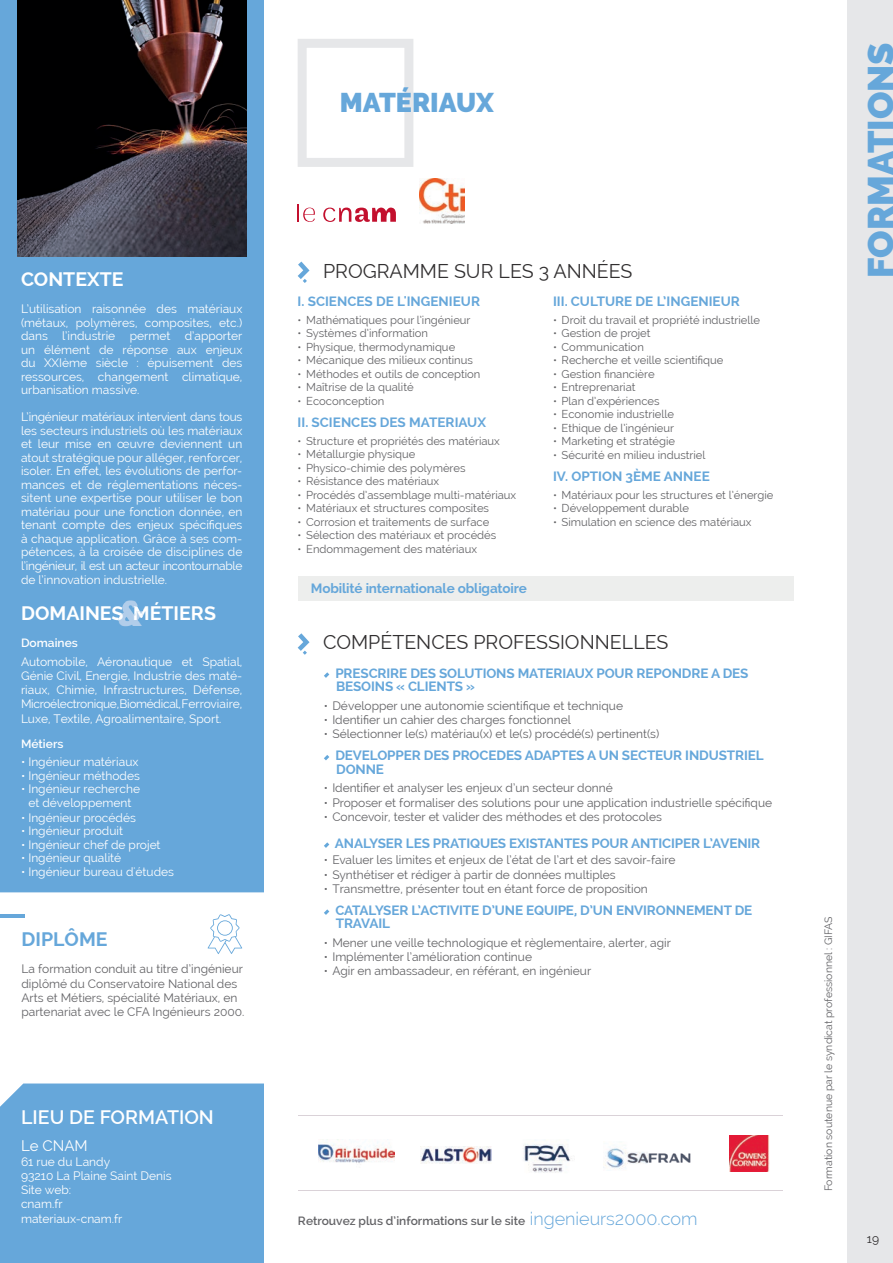
<style>
.page{position:relative;width:893px;height:1263px;background:#fff}
.page>*{position:absolute;margin:0;border:0;box-sizing:border-box;transform-origin:0 0}
.t1{font:900 36px "Raleway";color:#66a7da}
.t2{font:italic 900 36px "Raleway";color:#b1cdea}
.t3{font:900 27px "Raleway";color:#66a7da}
.t4{font:19.5px "Raleway";color:#312f30}
.t5{font:700 19.5px "Raleway";color:#fff}
.t6{font:600 19.5px "Raleway";color:#fff}
.t7{font:700 19.5px "Raleway";color:#66a7da}
.t8{font:15px "Raleway";color:#fff}
.t9{font:700 13.5px/13.5px "Raleway";letter-spacing:-.01em;color:#66a7da}
.t10{font:12px/13.5px "Raleway";color:#fff;text-align:justify}
.t11{font:12px/14.2px "Raleway";color:#636366}
.t12{font:600 12px "Raleway";color:#636366}
.t13{font:600 12px "Raleway";color:#fff}
.t14{font:12px "Raleway";color:#312f30}
.t15{font:11.25px "Raleway";color:#636366}
.t16{font:10.5px "Raleway";color:#636366}
.s1{font-weight:300;font-size:18px;color:#66a7da}
</style>
<div class="page">
<div style="left:848px;top:0;width:45px;height:1263px;background:#e6e7e9"></div>
<div style="left:0;top:0;width:263px;height:1263px;background:#66a7da"></div>
<svg style="left:0;top:892px;width:264px;height:215px;background:#eef5fa"></svg>
<svg style="left:298px;top:204px;width:17px;height:18px"></svg>
<svg style="left:323px;top:208px;width:73px;height:14px"></svg>
<div style="left:298px;top:576px;width:495px;height:25px;background:#edeeed"></div>
<svg style="left:298px;top:262px;width:11px;height:21px"></svg>
<svg style="left:298px;top:633px;width:11px;height:22px"></svg>
<svg style="left:324px;top:672px;width:5px;height:6px"></svg>
<svg style="left:324px;top:755px;width:5px;height:5px"></svg>
<svg style="left:324px;top:842px;width:5px;height:6px"></svg>
<svg style="left:324px;top:909px;width:5px;height:6px"></svg>
<img style="left:18px;top:0;width:228px;height:257px">
<hr style="left:0;top:914px;width:25px;height:4px;background:#66a7da">
<svg style="left:208px;top:914px;width:34px;height:40px"></svg>
<svg style="left:298px;top:39px;width:115px;height:128px"></svg>
<img style="left:523px;top:1144px;width:49px;height:29px">
<img style="left:603px;top:1148px;width:88px;height:21px">
<img style="left:318px;top:1139px;width:76px;height:24px">
<img style="left:421px;top:1147px;width:70px;height:16px">
<hr style="left:298px;top:1190px;width:484px;height:1px;background:#dad2d8">
<hr style="left:298px;top:1115px;width:484px;height:1px;background:#dad2d8">
<svg style="left:118px;top:620px;width:20px;height:1px"></svg>
<svg style="left:118px;top:602px;width:25px;height:18px"></svg>
<img style="left:729px;top:1136px;width:40px;height:35px">
<img style="left:420px;top:179px;width:45px;height:44px">
<h3 class="t5" style="left:21px;top:268px;width:104px">CONTEXTE</h3>
<p class="t10" style="left:21px;top:302px;width:223px">L’utilisation raisonnée des matériaux (métaux, polymères, composites, etc.) dans l’industrie permet d’apporter un élément de réponse aux enjeux du XXIème siècle : épuisement des ressources, changement climatique, urbanisation massive.</p>
<p class="t10" style="left:21px;top:410px;width:223px">L’ingénieur matériaux intervient dans tous les secteurs industriels où les matériaux et leur mise en œuvre deviennent un atout stratégique pour alléger, renforcer, isoler. En effet, les évolutions de perfor&shy;mances et de réglementations néces&shy;sitent une expertise pour utiliser le bon matériau pour une fonction donnée, en tenant compte des enjeux spécifiques à chaque application. Grâce à ses com&shy;pétences, à la croisée de disciplines de l’ingénieur, il est un acteur incontournable de l’innovation industrielle.</p>
<h3 class="t5" style="left:21px;top:602px;width:197px">DOMAINES MÉTIERS</h3>
<p class="t13" style="left:21px;top:636px;width:58px">Domaines</p>
<p class="t10" style="left:21px;top:654px;width:223px;line-height:14.2px">Automobile, Aéronautique et Spatial, Génie Civil, Energie, Industrie des maté&shy;riaux, Chimie, Infrastructures, Défense, Microélectronique, Biomédical, Ferroviaire, Luxe, Textile, Agroalimentaire, Sport.</p>
<p class="t13" style="left:21px;top:737px;width:44px">Métiers</p>
<p class="t10" style="left:21px;top:755px;width:119px">• Ingénieur matériaux</p>
<p class="t10" style="left:21px;top:769px;width:120px">• Ingénieur méthodes</p>
<p class="t10" style="left:21px;top:782px;width:121px;text-align:center">• Ingénieur recherche et développement</p>
<p class="t10" style="left:21px;top:811px;width:116px">• Ingénieur procédés</p>
<p class="t10" style="left:21px;top:824px;width:104px">• Ingénieur produit</p>
<p class="t10" style="left:21px;top:838px;width:141px">• Ingénieur chef de projet</p>
<p class="t10" style="left:21px;top:851px;width:102px">• Ingénieur qualité</p>
<p class="t10" style="left:21px;top:865px;width:155px">• Ingénieur bureau d'études</p>
<h1 class="t2" style="left:118px;top:593px;width:28px">&amp;</h1>
<h3 class="t7" style="left:21px;top:928px;width:88px">DIPLÔME</h3>
<p class="t11" style="left:21px;top:962px;width:225px">La formation conduit au titre d’ingénieur diplômé du Conservatoire National des Arts et Métiers, spécialité Matériaux, en partenariat avec le CFA Ingénieurs 2000.</p>
<h3 class="t6" style="left:21px;top:1106px;width:194px">LIEU DE FORMATION</h3>
<p class="t8" style="left:21px;top:1137px;width:68px">Le CNAM</p>
<p class="t10" style="left:21px;top:1154px;width:152px;line-height:14.2px;text-align:left">61 rue du Landy<br>93210 La Plaine Saint Denis<br>Site web:<br>cnam.fr<br>materiaux-cnam.fr</p>
<h2 class="t3" style="left:340px;top:87px;width:156px">MATÉRIAUX</h2>
<h3 class="t4" style="left:323px;top:260px;width:311px">PROGRAMME SUR LES 3 ANNÉES</h3>
<p class="t9" style="left:298px;top:295px;width:184px">I. SCIENCES DE L'INGENIEUR</p>
<p class="t15" style="left:298px;top:313px;width:174px">• Mathématiques pour l’ingénieur</p>
<p class="t15" style="left:298px;top:327px;width:132px">• Systèmes d’information</p>
<p class="t15" style="left:298px;top:340px;width:159px">• Physique, thermodynamique</p>
<p class="t15" style="left:298px;top:354px;width:177px">• Mécanique des milieux continus</p>
<p class="t15" style="left:298px;top:367px;width:184px">• Méthodes et outils de conception</p>
<p class="t15" style="left:298px;top:381px;width:117px">• Maîtrise de la qualité</p>
<p class="t15" style="left:298px;top:394px;width:88px">• Ecoconception</p>
<p class="t9" style="left:298px;top:415px;width:190px">II. SCIENCES DES MATERIAUX</p>
<p class="t15" style="left:298px;top:434px;width:204px">• Structure et propriétés des matériaux</p>
<p class="t15" style="left:298px;top:448px;width:119px">• Métallurgie physique</p>
<p class="t15" style="left:298px;top:461px;width:169px">• Physico-chimie des polymères</p>
<p class="t15" style="left:298px;top:475px;width:143px">• Résistance des matériaux</p>
<p class="t15" style="left:298px;top:488px;width:220px">• Procédés d’assemblage multi-matériaux</p>
<p class="t15" style="left:298px;top:502px;width:193px">• Matériaux et structures composites</p>
<p class="t15" style="left:298px;top:515px;width:193px">• Corrosion et traitements de surface</p>
<p class="t15" style="left:298px;top:529px;width:200px">• Sélection des matériaux et procédés</p>
<p class="t15" style="left:298px;top:542px;width:181px">• Endommagement des matériaux</p>
<p class="t9" style="left:311px;top:582px;width:218px">Mobilité internationale obligatoire</p>
<p class="t9" style="left:553px;top:295px;width:188px">III. CULTURE DE L’INGENIEUR</p>
<p class="t15" style="left:553px;top:313px;width:208px">• Droit du travail et propriété industrielle</p>
<p class="t15" style="left:553px;top:327px;width:99px">• Gestion de projet</p>
<p class="t15" style="left:553px;top:340px;width:92px">• Communication</p>
<p class="t15" style="left:553px;top:354px;width:172px">• Recherche et veille scientifique</p>
<p class="t15" style="left:553px;top:367px;width:103px">• Gestion financière</p>
<p class="t15" style="left:553px;top:381px;width:84px">• Entreprenariat</p>
<p class="t15" style="left:553px;top:394px;width:108px">• Plan d’expériences</p>
<p class="t15" style="left:553px;top:408px;width:122px">• Economie industrielle</p>
<p class="t15" style="left:553px;top:421px;width:123px">• Ethique de l’ingénieur</p>
<p class="t15" style="left:553px;top:435px;width:124px">• Marketing et stratégie</p>
<p class="t15" style="left:553px;top:448px;width:154px">• Sécurité en milieu industriel</p>
<p class="t9" style="left:553px;top:469px;width:158px">IV. OPTION 3ÈME ANNEE</p>
<p class="t15" style="left:553px;top:488px;width:222px">• Matériaux pour les structures et l’énergie</p>
<p class="t15" style="left:553px;top:502px;width:138px">• Développement durable</p>
<p class="t15" style="left:553px;top:515px;width:200px">• Simulation en science des matériaux</p>
<h3 class="t4" style="left:323px;top:631px;width:347px">COMPÉTENCES PROFESSIONNELLES</h3>
<p class="t9" style="left:335px;top:666px;width:415px">PRESCRIRE DES SOLUTIONS MATERIAUX POUR REPONDRE A DES<br>BESOINS « CLIENTS »</p>
<p class="t11" style="left:324px;top:698px;width:301px">• Développer une autonomie scientifique et technique</p>
<p class="t11" style="left:324px;top:713px;width:249px">• Identifier un cahier des charges fonctionnel</p>
<p class="t11" style="left:324px;top:727px;width:337px">• Sélectionner le(s) matériau(x) et le(s) procédé(s) pertinent(s)</p>
<p class="t9" style="left:335px;top:749px;width:430px">DEVELOPPER DES PROCEDES ADAPTES A UN SECTEUR INDUSTRIEL<br>DONNE</p>
<p class="t11" style="left:324px;top:781px;width:290px">• Identifier et analyser les enjeux d’un secteur donné</p>
<p class="t11" style="left:324px;top:795px;width:450px">• Proposer et formaliser des solutions pour une application industrielle spécifique</p>
<p class="t11" style="left:324px;top:809px;width:340px">• Concevoir, tester et valider des méthodes et des protocoles</p>
<p class="t9" style="left:335px;top:836px;width:427px">ANALYSER LES PRATIQUES EXISTANTES POUR ANTICIPER L’AVENIR</p>
<p class="t11" style="left:324px;top:853px;width:353px">• Evaluer les limites et enjeux de l’état de l’art et des savoir-faire</p>
<p class="t11" style="left:324px;top:867px;width:293px">• Synthétiser et rédiger à partir de données multiples</p>
<p class="t11" style="left:324px;top:881px;width:326px">• Transmettre, présenter tout en étant force de proposition</p>
<p class="t9" style="left:335px;top:903px;width:418px">CATALYSER L’ACTIVITE D’UNE EQUIPE, D’UN ENVIRONNEMENT DE<br>TRAVAIL</p>
<p class="t11" style="left:324px;top:935px;width:349px">• Mener une veille technologique et règlementaire, alerter, agir</p>
<p class="t11" style="left:324px;top:950px;width:210px">• Implémenter l’amélioration continue</p>
<p class="t11" style="left:324px;top:964px;width:269px">• Agir en ambassadeur, en référant, en ingénieur</p>
<p class="t12" style="left:298px;top:1214px;width:401px">Retrouvez plus d’informations sur le site <span class="s1">ingenieurs2000.com</span></p>
<h1 class="t1" style="left:860px;top:277px;width:236px;rotate:-90deg">FORMATIONS</h1>
<p class="t16" style="left:822px;top:1191px;width:277px;rotate:-90deg">Formation soutenue par le syndicat professionnel : GIFAS</p>
<p class="t14" style="left:867px;top:1231px;width:14px">19</p>
</div>
